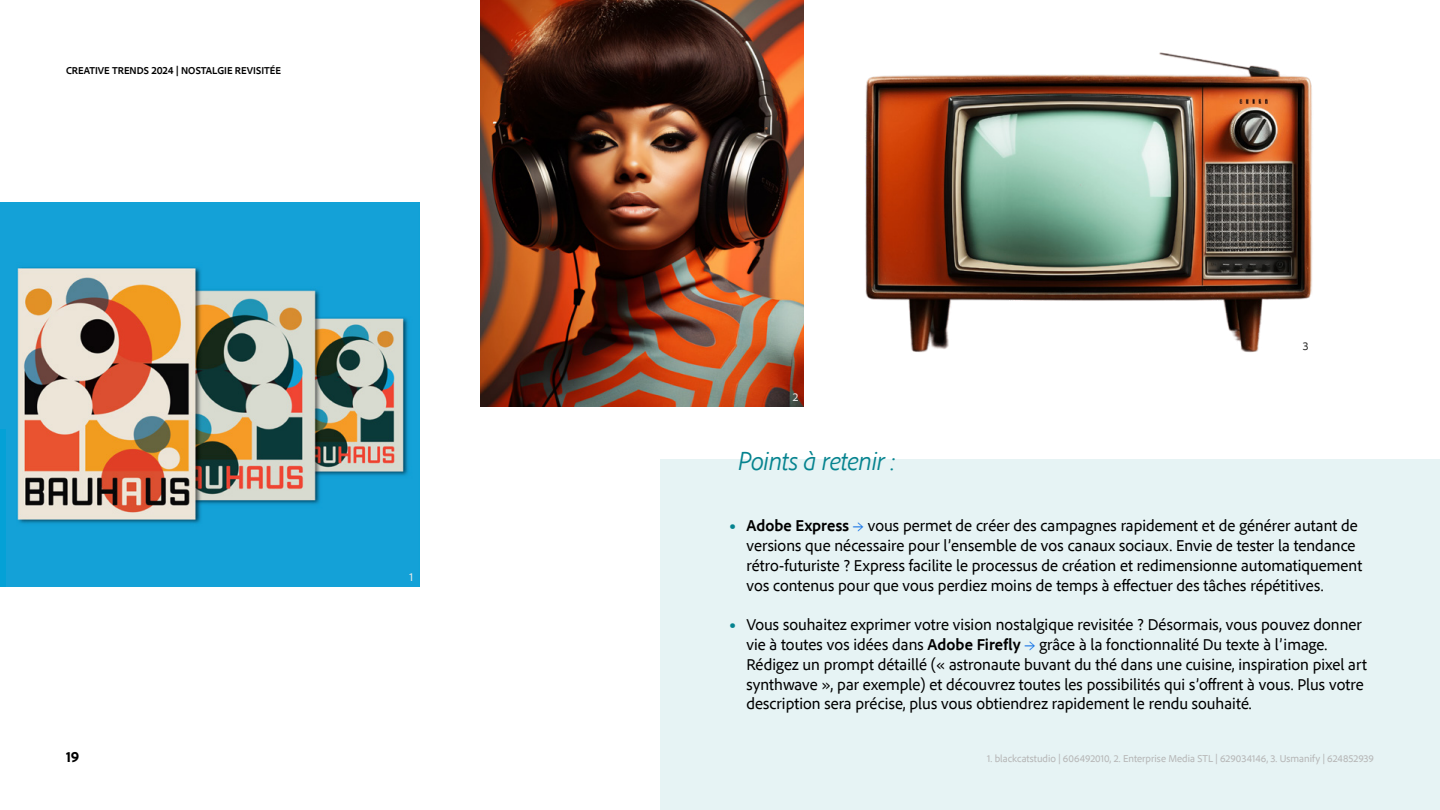
<style>
.page{position:relative;width:1440px;height:810px;background:#fff}
.page>*{position:absolute;margin:0;border:0;box-sizing:border-box;transform-origin:0 0}
.Subhead{font:italic 300 27px "Adobe Clean";letter-spacing:-.02em;color:#05838f}
.Body{font:16.5px/19.8px "Adobe Clean";color:#000}
.t1{font:900 16.5px "Adobe Clean";color:#05838f}
.t2{font:800 15px "Adobe Clean";color:#000}
.t3{font:12px "Adobe Clean";color:#eaeaea}
.t4{font:12px "Adobe Clean";color:#2d2d2c}
.t5{font:10.5px "Adobe Clean";color:#b6b6b6}
.t6{font:700 10.5px "Adobe Clean";color:#000}
.s1{font-weight:700}
.s2{color:#1473e6}
</style>
<div class="page">
<img style="left:0;top:202px;width:420px;height:384px">
<div style="left:660px;top:460px;width:780px;height:350px;background:#e6f3f4"></div>
<img style="left:865px;top:52px;width:448px;height:301px">
<img style="left:480px;top:0;width:324px;height:406px">
<div style="left:0;top:429px;width:6px;height:157px;background:#04a1d6"></div>
<p class="t6" style="left:66px;top:63px;width:216px">CREATIVE TRENDS 2024 | NOSTALGIE REVISITÉE</p>
<p class="t3" style="left:410px;top:569px;width:5px">1</p>
<p class="t3" style="left:793px;top:389px;width:7px">2</p>
<p class="Subhead" style="left:738px;top:443px;width:159px">Points à retenir :</p>
<p class="t4" style="left:1303px;top:339px;width:7px">3</p>
<p class="t1" style="left:730px;top:515px;width:8px">•</p>
<p class="t1" style="left:730px;top:614px;width:8px">•</p>
<p class="Body" style="left:746px;top:515px;width:617px"><span class="s1">Adobe Express</span> <span class="s2">→</span> vous permet de créer des campagnes rapidement et de générer autant de versions que nécessaire pour l’ensemble de vos canaux sociaux. Envie de tester la tendance rétro-futuriste ? Express facilite le processus de création et redimensionne automatiquement vos contenus pour que vous perdiez moins de temps à effectuer des tâches répétitives.</p>
<p class="Body" style="left:746px;top:614px;width:622px">Vous souhaitez exprimer votre vision nostalgique revisitée ? Désormais, vous pouvez donner vie à toutes vos idées dans <span class="s1">Adobe Firefly</span> <span class="s2">→</span> grâce à la fonctionnalité Du texte à l’image.<br>Rédigez un prompt détaillé (« astronaute buvant du thé dans une cuisine, inspiration pixel art synthwave », par exemple) et découvrez toutes les possibilités qui s’offrent à vous. Plus votre description sera précise, plus vous obtiendrez rapidement le rendu souhaité.</p>
<p class="t2" style="left:66px;top:747px;width:15px">19</p>
<p class="t5" style="left:987px;top:752px;width:388px">1. blackcatstudio | 606492010, 2. Enterprise Media STL | 629034146, 3. Usmanify | 624852939</p>
</div>
